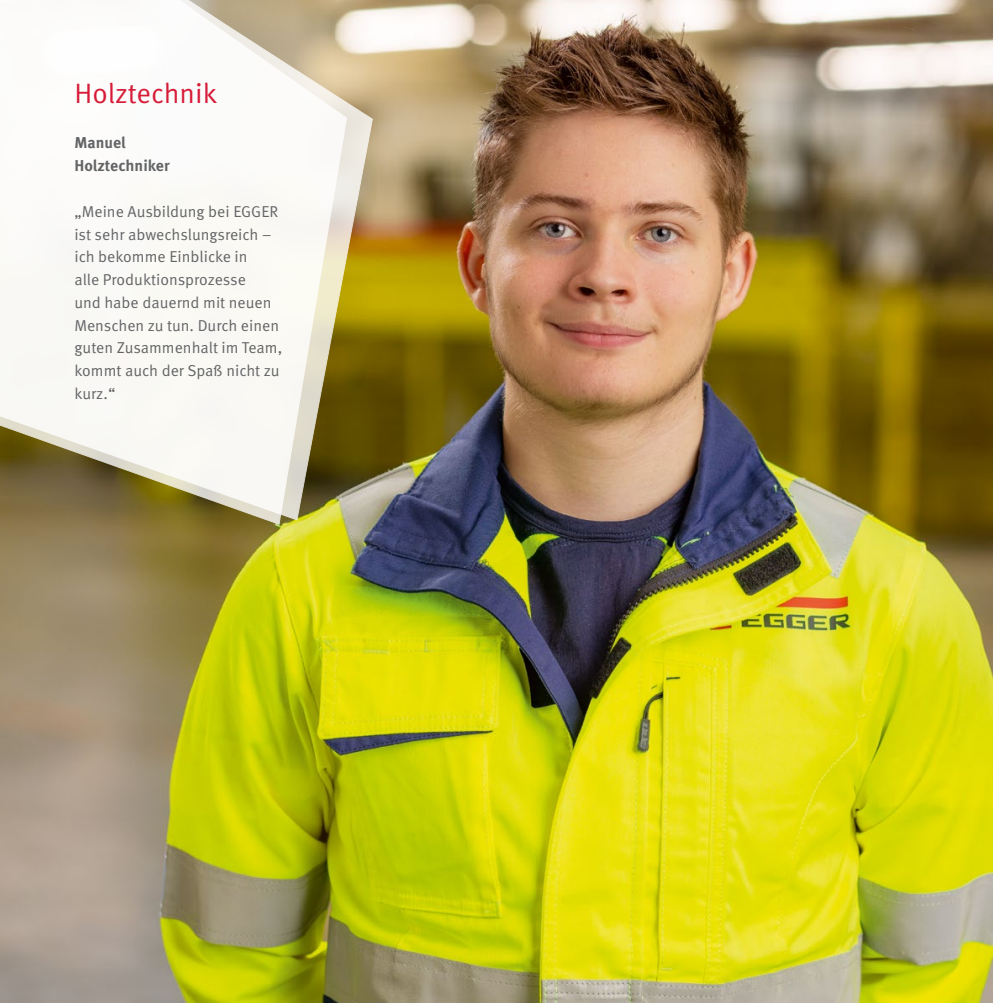
<style>
.page{position:relative;width:993px;height:1003px;background:#fff}
.page>*{position:absolute;margin:0;border:0;box-sizing:border-box;transform-origin:0 0}
.t1{font:28px "Meta Pro";color:#d71b38}
.t2{font:15.75px/22.8px "Meta Pro";color:#636466}
.t3{font:700 15.75px/22.8px "Meta Pro";color:#636466}
</style>
<div class="page">
<img style="left:0;top:0;width:992px;height:1002px">
<svg style="left:346px;top:0;width:26px;height:520px;background:#ae9c5e"></svg>
<svg style="left:0;top:0;width:346px;height:524px"></svg>
<h1 class="t1" style="left:74px;top:76px;width:144px">Holztechnik</h1>
<p class="t3" style="left:74px;top:130px;width:97px">Manuel<br>Holztechniker</p>
<p class="t2" style="left:74px;top:200px;width:209px">„Meine Ausbildung bei EGGER ist sehr abwechslungsreich – ich bekomme Einblicke in<br>alle Produktionsprozesse<br>und habe dauernd mit neuen<br>Menschen zu tun. Durch einen guten Zusammenhalt im Team, kommt auch der Spaß nicht zu kurz.“</p>
</div>
